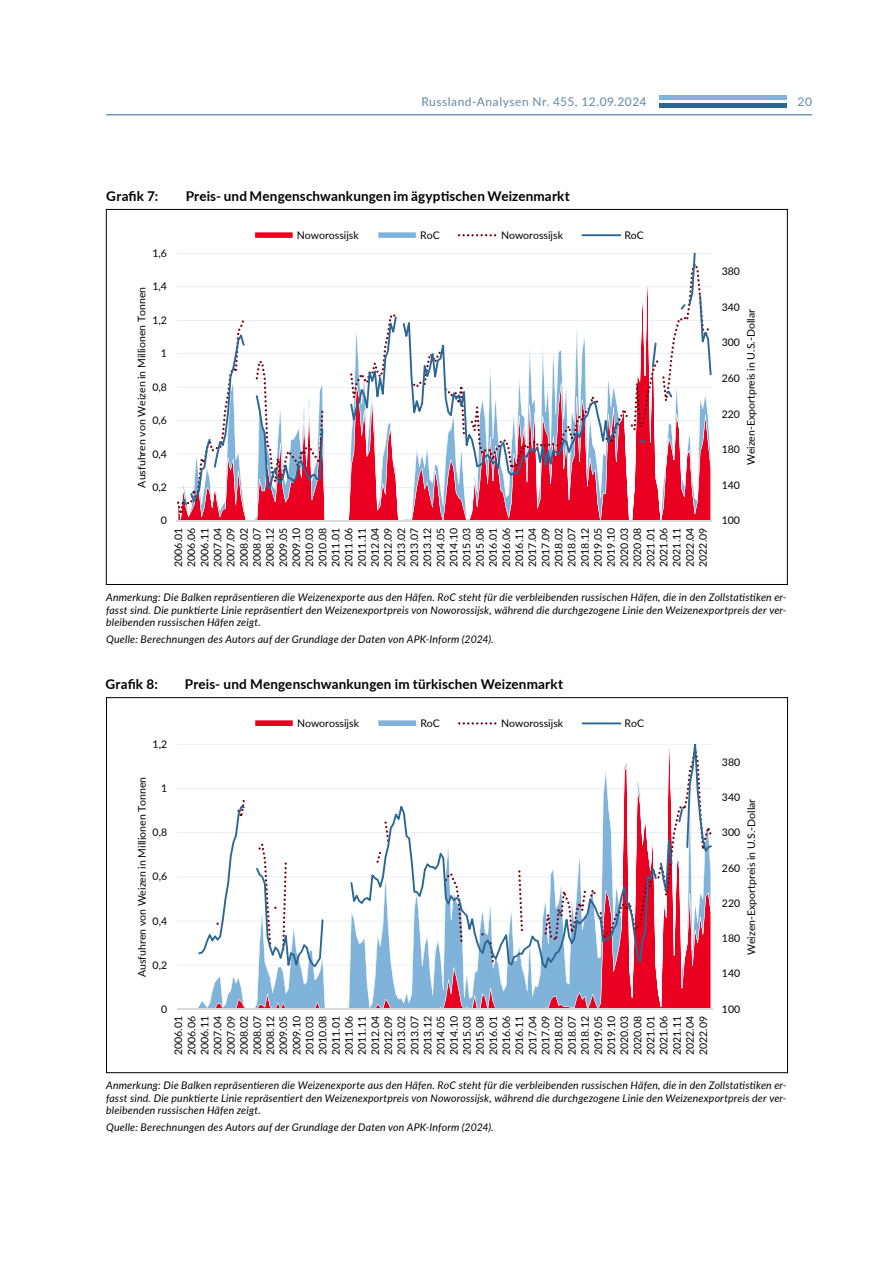
<style>
.page{position:relative;width:893px;height:1263px;background:#fff}
.page>*{position:absolute;margin:0;border:0;box-sizing:border-box;transform-origin:0 0}
.Ueberschrift_Tabelle{font:700 13.5px "Lato";letter-spacing:.01em;color:#000}
.t1{font:12px "Lato";letter-spacing:.045em;color:#5d8aad}
.t2{font:10.5px/13px "Lato";color:#000;text-align:justify}
.Quelle_Tabelle_Grafik{font:italic 10.5px/12.6px "Lato";letter-spacing:.02em;color:#000;text-align:justify}
</style>
<div class="page">
<div style="left:659px;top:103px;width:128px;height:5px;background:#2c6794"></div>
<hr style="left:659px;top:96px;width:128px;height:4px;background:#80b3d9">
<hr style="left:106px;top:114px;width:706px;height:1px;background:#2c6794">
<hr style="left:177px;top:253px;width:535px;height:1px;background:#d9d9d9">
<svg style="left:178px;top:505px;width:533px;height:15px;background:#eb2440"></svg>
<hr style="left:177px;top:520px;width:535px;height:1px;background:#d9d9d9">
<svg style="left:177px;top:286px;width:532px;height:227px;fill:#ea0021"></svg>
<svg style="left:182px;top:253px;width:530px;height:252px"></svg>
<svg style="left:255px;top:232px;width:38px;height:6px"></svg>
<svg style="left:378px;top:232px;width:38px;height:6px"></svg>
<svg style="left:458px;top:234px;width:38px;height:2px"></svg>
<hr style="left:581px;top:234px;width:40px;height:2px;background:#2c6794">
<hr style="left:177px;top:965px;width:535px;height:1px;background:#d9d9d9">
<hr style="left:177px;top:921px;width:535px;height:1px;background:#d9d9d9">
<hr style="left:177px;top:877px;width:535px;height:1px;background:#d9d9d9">
<hr style="left:177px;top:832px;width:535px;height:1px;background:#d9d9d9">
<hr style="left:177px;top:788px;width:535px;height:1px;background:#d9d9d9">
<hr style="left:177px;top:744px;width:535px;height:1px;background:#d9d9d9">
<svg style="left:178px;top:788px;width:533px;height:220px"></svg>
<hr style="left:177px;top:1008px;width:535px;height:2px;background:#d9d9d9">
<svg style="left:198px;top:745px;width:514px;height:223px"></svg>
<svg style="left:255px;top:720px;width:38px;height:6px"></svg>
<svg style="left:378px;top:720px;width:38px;height:6px"></svg>
<svg style="left:458px;top:722px;width:38px;height:2px"></svg>
<hr style="left:582px;top:722px;width:39px;height:2px;background:#2c6794">
<p class="t1" style="left:421px;top:93px;width:226px">Russland-Analysen Nr. 455, 12.09.2024</p>
<p class="t1" style="left:797px;top:93px;width:16px">20</p>
<p class="Ueberschrift_Tabelle" style="left:106px;top:187px;width:53px">Grafik 7:</p>
<p class="Ueberschrift_Tabelle" style="left:186px;top:187px;width:386px">Preis- und Mengenschwankungen im ägyptischen Weizenmarkt</p>
<p class="t2" style="left:152px;top:246px;width:16px">1,6</p>
<p class="t2" style="left:152px;top:280px;width:16px">1,4</p>
<p class="t2" style="left:135px;top:488px;width:202px;rotate:-90deg">Ausfuhren von Weizen in Millionen Tonnen</p>
<p class="t2" style="left:152px;top:313px;width:16px">1,2</p>
<p class="t2" style="left:161px;top:346px;width:8px">1</p>
<p class="t2" style="left:152px;top:380px;width:16px">0,8</p>
<p class="t2" style="left:152px;top:413px;width:16px">0,6</p>
<p class="t2" style="left:152px;top:447px;width:16px">0,4</p>
<p class="t2" style="left:152px;top:480px;width:16px">0,2</p>
<p class="t2" style="left:161px;top:514px;width:8px">0</p>
<p class="t2" style="left:297px;top:228px;width:63px">Noworossijsk</p>
<p class="t2" style="left:420px;top:228px;width:21px">RoC</p>
<p class="t2" style="left:501px;top:228px;width:63px">Noworossijsk</p>
<p class="t2" style="left:624px;top:228px;width:21px">RoC</p>
<p class="t2" style="left:171px;top:567px;width:41px;rotate:-90deg">2006.01<br>2006.06<br>2006.11<br>2007.04<br>2007.09<br>2008.02<br>2008.07<br>2008.12<br>2009.05<br>2009.10<br>2010.03<br>2010.08<br>2011.01<br>2011.06<br>2011.11<br>2012.04<br>2012.09<br>2013.02<br>2013.07<br>2013.12<br>2014.05<br>2014.10<br>2015.03<br>2015.08<br>2016.01<br>2016.06<br>2016.11<br>2017.04<br>2017.09<br>2018.02<br>2018.07<br>2018.12<br>2019.05<br>2019.10<br>2020.03<br>2020.08<br>2021.01<br>2021.06<br>2021.11<br>2022.04<br>2022.09</p>
<p class="t2" style="left:722px;top:264px;width:20px">380</p>
<p class="t2" style="left:722px;top:300px;width:20px">340</p>
<p class="t2" style="left:744px;top:465px;width:158px;rotate:-90deg">Weizen‐Exportpreis in U.S.‐Dollar</p>
<p class="t2" style="left:722px;top:335px;width:20px">300</p>
<p class="t2" style="left:722px;top:371px;width:20px">260</p>
<p class="t2" style="left:722px;top:407px;width:20px">220</p>
<p class="t2" style="left:722px;top:442px;width:20px">180</p>
<p class="t2" style="left:722px;top:478px;width:20px">140</p>
<p class="t2" style="left:722px;top:514px;width:20px">100</p>
<p class="Quelle_Tabelle_Grafik" style="left:106px;top:591px;width:682px">Anmerkung: Die Balken repräsentieren die Weizenexporte aus den Häfen. RoC steht für die verbleibenden russischen Häfen, die in den Zollstatistiken er&shy;fasst sind. Die punktierte Linie repräsentiert den Weizenexportpreis von Noworossijsk, während die durchgezogene Linie den Weizenexportpreis der ver&shy;bleibenden russischen Häfen zeigt.</p>
<p class="Quelle_Tabelle_Grafik" style="left:106px;top:633px;width:389px">Quelle: Berechnungen des Autors auf der Grundlage der Daten von APK-Inform (2024).</p>
<p class="Ueberschrift_Tabelle" style="left:105px;top:674px;width:54px">Grafik 8:</p>
<p class="Ueberschrift_Tabelle" style="left:185px;top:674px;width:380px">Preis- und Mengenschwankungen im türkischen Weizenmarkt</p>
<p class="t2" style="left:153px;top:737px;width:16px">1,2</p>
<p class="t2" style="left:135px;top:977px;width:202px;rotate:-90deg">Ausfuhren von Weizen in Millionen Tonnen</p>
<p class="t2" style="left:161px;top:781px;width:8px">1</p>
<p class="t2" style="left:153px;top:826px;width:16px">0,8</p>
<p class="t2" style="left:153px;top:870px;width:16px">0,6</p>
<p class="t2" style="left:153px;top:914px;width:16px">0,4</p>
<p class="t2" style="left:153px;top:958px;width:16px">0,2</p>
<p class="t2" style="left:161px;top:1002px;width:8px">0</p>
<p class="t2" style="left:297px;top:716px;width:63px">Noworossijsk</p>
<p class="t2" style="left:420px;top:716px;width:21px">RoC</p>
<p class="t2" style="left:501px;top:716px;width:63px">Noworossijsk</p>
<p class="t2" style="left:625px;top:716px;width:21px">RoC</p>
<p class="t2" style="left:171px;top:1055px;width:41px;rotate:-90deg">2006.01<br>2006.06<br>2006.11<br>2007.04<br>2007.09<br>2008.02<br>2008.07<br>2008.12<br>2009.05<br>2009.10<br>2010.03<br>2010.08<br>2011.01<br>2011.06<br>2011.11<br>2012.04<br>2012.09<br>2013.02<br>2013.07<br>2013.12<br>2014.05<br>2014.10<br>2015.03<br>2015.08<br>2016.01<br>2016.06<br>2016.11<br>2017.04<br>2017.09<br>2018.02<br>2018.07<br>2018.12<br>2019.05<br>2019.10<br>2020.03<br>2020.08<br>2021.01<br>2021.06<br>2021.11<br>2022.04<br>2022.09</p>
<p class="t2" style="left:722px;top:755px;width:20px">380</p>
<p class="t2" style="left:722px;top:790px;width:20px">340</p>
<p class="t2" style="left:744px;top:955px;width:158px;rotate:-90deg">Weizen‐Exportpreis in U.S.‐Dollar</p>
<p class="t2" style="left:722px;top:826px;width:20px">300</p>
<p class="t2" style="left:722px;top:861px;width:20px">260</p>
<p class="t2" style="left:722px;top:896px;width:20px">220</p>
<p class="t2" style="left:722px;top:931px;width:20px">180</p>
<p class="t2" style="left:722px;top:967px;width:20px">140</p>
<p class="t2" style="left:722px;top:1002px;width:20px">100</p>
<p class="Quelle_Tabelle_Grafik" style="left:106px;top:1078px;width:682px">Anmerkung: Die Balken repräsentieren die Weizenexporte aus den Häfen. RoC steht für die verbleibenden russischen Häfen, die in den Zollstatistiken er&shy;fasst sind. Die punktierte Linie repräsentiert den Weizenexportpreis von Noworossijsk, während die durchgezogene Linie den Weizenexportpreis der ver&shy;bleibenden russischen Häfen zeigt.</p>
<p class="Quelle_Tabelle_Grafik" style="left:106px;top:1121px;width:389px">Quelle: Berechnungen des Autors auf der Grundlage der Daten von APK-Inform (2024).</p>
</div>
